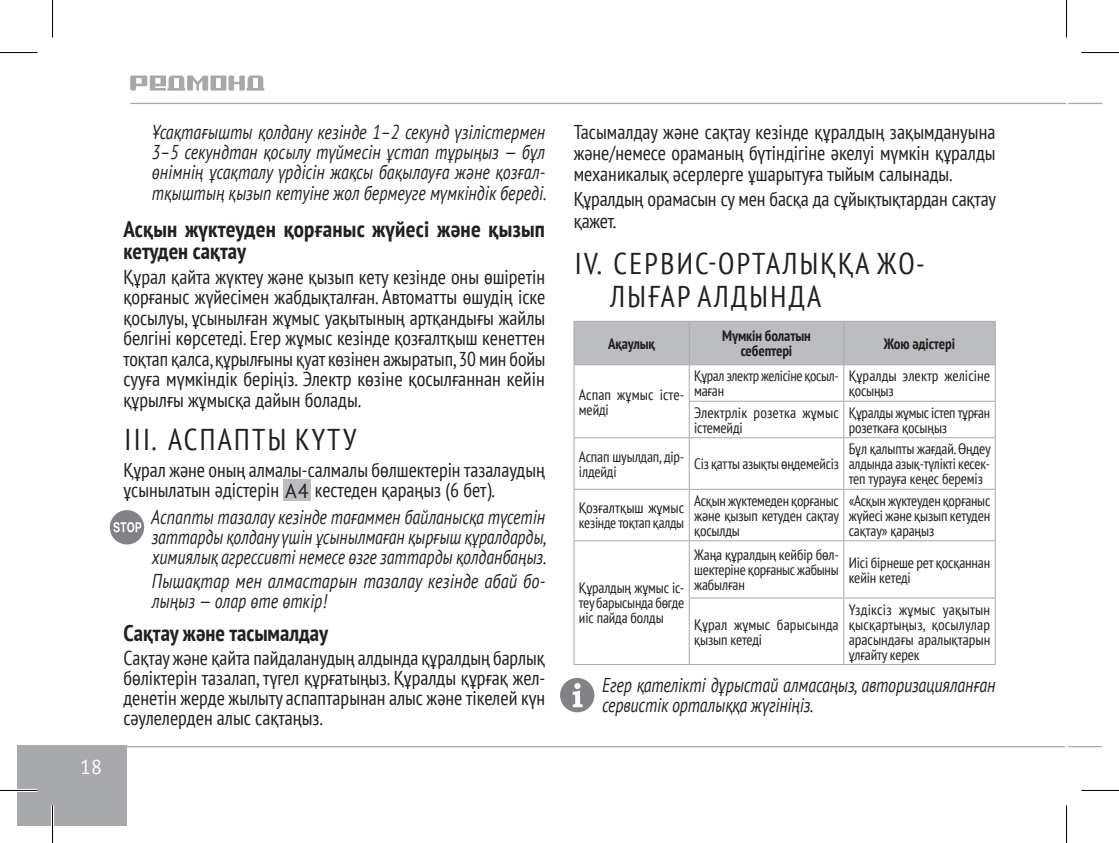
<style>
.page{position:relative;width:1119px;height:843px;background:#fff}
.page>*{position:absolute;margin:0;border:0;box-sizing:border-box;transform-origin:0 0}
.t1{font:condensed 30px/32.5px "PT Sans";letter-spacing:.08em;color:#231f20}
.Heading_2{font:700 condensed 22.5px/22.5px "PT Sans";color:#231f20}
.t2{font:condensed 20px/20.5px "PT Sans";color:#231f20;text-align:justify}
.Footnote_1{font:italic 20px/20.5px "PT Sans";color:#231f20;text-align:justify;scale:.8 1}
.Footnote_1-2{font:italic 20px/20px "PT Sans";color:#231f20;scale:.81 1}
.t3{font:20px "PT Sans";color:#fff}
.Plain_Text{font:condensed 15px/15px "PT Sans";letter-spacing:-.01em;color:#231f20}
.Plain_Text_Header{font:700 condensed 15px/15px "PT Sans";letter-spacing:-.01em;color:#231f20;text-align:center}
.Plain_Text-2{font:condensed 15px/15px "PT Sans";letter-spacing:.01em;color:#231f20}
.s1{font-stretch:normal}
</style>
<div class="page">
<div style="left:17px;top:745px;width:110px;height:80px;background:#a8a9ad"></div>
<hr style="left:130px;top:103px;width:936px;height:1px;background:#a8a9ad">
<hr style="left:102px;top:745px;width:962px;height:1px;background:#a8a9ad">
<hr style="left:1068px;top:103px;width:33px;height:1px;background:#a8a9ad">
<hr style="left:1067px;top:745px;width:34px;height:1px;background:#a8a9ad">
<svg style="left:130px;top:75px;width:134px;height:16px"></svg>
<div style="left:283px;top:479px;width:28px;height:21px;background:#bcbdc0"></div>
<svg style="left:110px;top:510px;width:34px;height:34px"></svg>
<div style="left:574px;top:322px;width:420px;height:42px;background:#bcbdc0"></div>
<hr style="left:573px;top:321px;width:116px;height:1px;background:#a8a9ad">
<hr style="left:573px;top:321px;width:1px;height:43px;background:#a8a9ad">
<hr style="left:689px;top:321px;width:154px;height:1px;background:#a8a9ad">
<hr style="left:688px;top:321px;width:1px;height:43px;background:#a8a9ad">
<hr style="left:843px;top:321px;width:152px;height:1px;background:#a8a9ad">
<hr style="left:843px;top:321px;width:1px;height:43px;background:#a8a9ad">
<hr style="left:994px;top:321px;width:1px;height:43px;background:#a8a9ad">
<hr style="left:573px;top:364px;width:116px;height:1px;background:#a8a9ad">
<hr style="left:573px;top:365px;width:1px;height:36px;background:#a8a9ad">
<hr style="left:573px;top:401px;width:1px;height:36px;background:#a8a9ad">
<hr style="left:689px;top:364px;width:154px;height:1px;background:#a8a9ad">
<hr style="left:688px;top:365px;width:1px;height:35px;background:#a8a9ad">
<hr style="left:843px;top:364px;width:152px;height:1px;background:#a8a9ad">
<hr style="left:843px;top:365px;width:1px;height:35px;background:#a8a9ad">
<hr style="left:994px;top:365px;width:1px;height:35px;background:#a8a9ad">
<hr style="left:689px;top:400px;width:154px;height:1px;background:#a8a9ad">
<hr style="left:688px;top:401px;width:1px;height:36px;background:#a8a9ad">
<hr style="left:843px;top:400px;width:152px;height:1px;background:#a8a9ad">
<hr style="left:843px;top:401px;width:1px;height:36px;background:#a8a9ad">
<hr style="left:994px;top:401px;width:1px;height:36px;background:#a8a9ad">
<hr style="left:573px;top:437px;width:116px;height:1px;background:#a8a9ad">
<hr style="left:573px;top:438px;width:1px;height:50px;background:#a8a9ad">
<hr style="left:689px;top:437px;width:154px;height:1px;background:#a8a9ad">
<hr style="left:688px;top:438px;width:1px;height:50px;background:#a8a9ad">
<hr style="left:843px;top:437px;width:152px;height:1px;background:#a8a9ad">
<hr style="left:843px;top:438px;width:1px;height:50px;background:#a8a9ad">
<hr style="left:994px;top:438px;width:1px;height:50px;background:#a8a9ad">
<hr style="left:573px;top:488px;width:116px;height:1px;background:#a8a9ad">
<hr style="left:573px;top:489px;width:1px;height:51px;background:#a8a9ad">
<hr style="left:689px;top:488px;width:154px;height:1px;background:#a8a9ad">
<hr style="left:688px;top:489px;width:1px;height:51px;background:#a8a9ad">
<hr style="left:843px;top:488px;width:152px;height:1px;background:#a8a9ad">
<hr style="left:843px;top:489px;width:1px;height:51px;background:#a8a9ad">
<hr style="left:994px;top:489px;width:1px;height:51px;background:#a8a9ad">
<hr style="left:573px;top:540px;width:116px;height:1px;background:#a8a9ad">
<hr style="left:573px;top:541px;width:1px;height:56px;background:#a8a9ad">
<hr style="left:573px;top:597px;width:1px;height:66px;background:#a8a9ad">
<hr style="left:573px;top:663px;width:116px;height:1px;background:#a8a9ad">
<hr style="left:689px;top:540px;width:154px;height:1px;background:#a8a9ad">
<hr style="left:688px;top:541px;width:1px;height:56px;background:#a8a9ad">
<hr style="left:843px;top:540px;width:152px;height:1px;background:#a8a9ad">
<hr style="left:843px;top:541px;width:1px;height:56px;background:#a8a9ad">
<hr style="left:994px;top:541px;width:1px;height:56px;background:#a8a9ad">
<hr style="left:689px;top:597px;width:154px;height:1px;background:#a8a9ad">
<hr style="left:688px;top:598px;width:1px;height:65px;background:#a8a9ad">
<hr style="left:843px;top:597px;width:152px;height:1px;background:#a8a9ad">
<hr style="left:843px;top:598px;width:1px;height:65px;background:#a8a9ad">
<hr style="left:994px;top:598px;width:1px;height:65px;background:#a8a9ad">
<hr style="left:689px;top:663px;width:154px;height:1px;background:#a8a9ad">
<hr style="left:843px;top:663px;width:152px;height:1px;background:#a8a9ad">
<svg style="left:560px;top:678px;width:34px;height:33px"></svg>
<hr style="left:0;top:788px;width:38px;height:3px;background:#fff">
<hr style="left:51px;top:805px;width:3px;height:37px;background:#fff">
<hr style="left:0;top:52px;width:38px;height:1px;background:#000">
<hr style="left:1081px;top:52px;width:37px;height:1px;background:#000">
<hr style="left:0;top:789px;width:38px;height:1px;background:#000">
<hr style="left:1081px;top:789px;width:37px;height:1px;background:#000">
<hr style="left:52px;top:0;width:1px;height:37px;background:#000">
<hr style="left:52px;top:805px;width:1px;height:37px;background:#000">
<hr style="left:1065px;top:0;width:1px;height:37px;background:#000">
<hr style="left:1065px;top:805px;width:1px;height:37px;background:#000">
<p class="t3" style="left:80px;top:753px;width:23px">18</p>
<p class="Footnote_1" style="left:152px;top:121px;width:495px">Ұсақтағышты қолдану кезінде 1–2 секунд үзілістермен 3–5 секундтан қосылу түймесін ұстап тұрыңыз — бұл өнімнің ұсақталу үрдісін жақсы бақылауға және қозғал&shy;тқыштың қызып кетуіне жол бермеуге мүмкіндік береді.</p>
<p class="Heading_2" style="left:123px;top:217px;width:423px">Асқын жүктеуден қорғаныс жүйесі және қызып кетуден сақтау</p>
<p class="t2" style="left:123px;top:266px;width:423px">Құрал қайта жүктеу және қызып кету кезінде оны өшіретін қорғаныс жүйесімен жабдықталған. Автоматты өшудің іске қосылуы, ұсынылған жұмыс уақытының артқандығы жайлы белгіні көрсетеді. Егер жұмыс кезінде қозғалтқыш кенеттен тоқтап қалса, құрылғыны қуат көзінен ажыратып, 30 мин бойы сууға мүмкіндік беріңіз. Электр көзіне қосылғаннан кейін құрылғы жұмысқа дайын болады.</p>
<p class="t1" style="left:125px;top:422px;width:233px">III. АСПАПТЫ КҮТУ</p>
<p class="t2" style="left:123px;top:459px;width:423px">Құрал және оның алмалы-салмалы бөлшектерін тазалаудың ұсынылатын әдістерін <span class="s1">A4</span> кестеден қараңыз (6 бет).</p>
<p class="Footnote_1" style="left:151px;top:506px;width:495px">Аспапты тазалау кезінде тағаммен байланысқа түсетін заттарды қолдану үшін ұсынылмаған қырғыш құралдарды, химиялық агрессивті немесе өзге заттарды қолданбаңыз.</p>
<p class="Footnote_1-2" style="left:152px;top:570px;width:487px">Пышақтар мен алмастарын тазалау кезінде абай бо&shy;лыңыз — олар өте өткір!</p>
<p class="Heading_2" style="left:123px;top:621px;width:206px">Сақтау және тасымалдау</p>
<p class="t2" style="left:123px;top:646px;width:423px">Сақтау және қайта пайдаланудың алдында құралдың барлық бөліктерін тазалап, түгел құрғатыңыз. Құралды құрғақ жел&shy;денетін жерде жылыту аспаптарынан алыс және тікелей күн сәулелерден алыс сақтаңыз.</p>
<p class="t2" style="left:573px;top:121px;width:423px;line-height:21.2px">Тасымалдау және сақтау кезінде құралдың зақымдануына және/немесе ораманың бүтіндігіне әкелуі мүмкін құралды механикалық әсерлерге ұшарытуға тыйым салынады.</p>
<p class="t2" style="left:573px;top:188px;width:424px;line-height:21.2px">Құралдың орамасын су мен басқа да сұйықтықтардан сақтау қажет.</p>
<p class="t1" style="left:610px;top:247px;width:316px;text-indent:-35px">IV. СЕРВИС-ОРТАЛЫҚҚА ЖО-<br>ЛЫҒАР АЛДЫНДА</p>
<p class="Plain_Text_Header" style="left:608px;top:335px;width:49px">Ақаулық</p>
<p class="Plain_Text_Header" style="left:722px;top:328px;width:90px">Мүмкін болатын себептері</p>
<p class="Plain_Text_Header" style="left:883px;top:335px;width:73px">Жою әдістері</p>
<p class="Plain_Text" style="left:579px;top:386px;width:107px">Аспап жұмыс істе&shy;мейді</p>
<p class="Plain_Text" style="left:694px;top:368px;width:146px">Құрал электр желісіне қосыл&shy;маған</p>
<p class="Plain_Text" style="left:848px;top:368px;width:143px">Құралды электр желісіне қосыңыз</p>
<p class="Plain_Text" style="left:694px;top:404px;width:146px">Электрлік розетка жұмыс істемейді</p>
<p class="Plain_Text" style="left:848px;top:404px;width:143px">Құралды жұмыс істеп тұрған розеткаға қосыңыз</p>
<p class="Plain_Text" style="left:579px;top:448px;width:107px">Аспап шуылдап, дір&shy;ілдейді</p>
<p class="Plain_Text" style="left:694px;top:456px;width:146px">Сіз қатты азықты өңдемейсіз</p>
<p class="Plain_Text" style="left:848px;top:441px;width:143px;text-align:justify">Бұл қалыпты жағдай. Өңдеу алдында азық-түлікті кесек&shy;теп турауға кеңес береміз</p>
<p class="Plain_Text" style="left:579px;top:500px;width:107px">Қозғалтқыш жұмыс кезінде тоқтап қалды</p>
<p class="Plain_Text" style="left:694px;top:492px;width:147px;text-align:justify">Асқын жүктемеден қорғаныс және қызып кетуден сақтау қосылды</p>
<p class="Plain_Text" style="left:848px;top:492px;width:143px;text-align:justify">«Асқын жүктеуден қорғаныс жүйесі және қызып кетуден сақтау» қараңыз</p>
<p class="Plain_Text" style="left:694px;top:546px;width:146px;text-align:justify">Жаңа құралдың кейбір бөл&shy;шектеріне қорғаныс жабыны жабылған</p>
<p class="Plain_Text" style="left:848px;top:554px;width:143px">Иісі бірнеше рет қосқаннан кейін кетеді</p>
<p class="Plain_Text-2" style="left:694px;top:616px;width:146px">Құрал жұмыс барысында қызып кетеді</p>
<p class="Plain_Text" style="left:579px;top:580px;width:107px;text-align:justify">Құралдың жұмыс іс&shy;теу барысында бөгде иіс пайда болды</p>
<p class="Plain_Text" style="left:848px;top:601px;width:143px;text-align:justify">Үздіксіз жұмыс уақытын қысқартыңыз, қосылулар арасындағы аралықтарын ұлғайту керек</p>
<p class="Footnote_1" style="left:602px;top:674px;width:493px">Егер қателікті дұрыстай алмасаңыз, авторизацияланған сервистік орталыққа жүгініңіз.</p>
</div>
